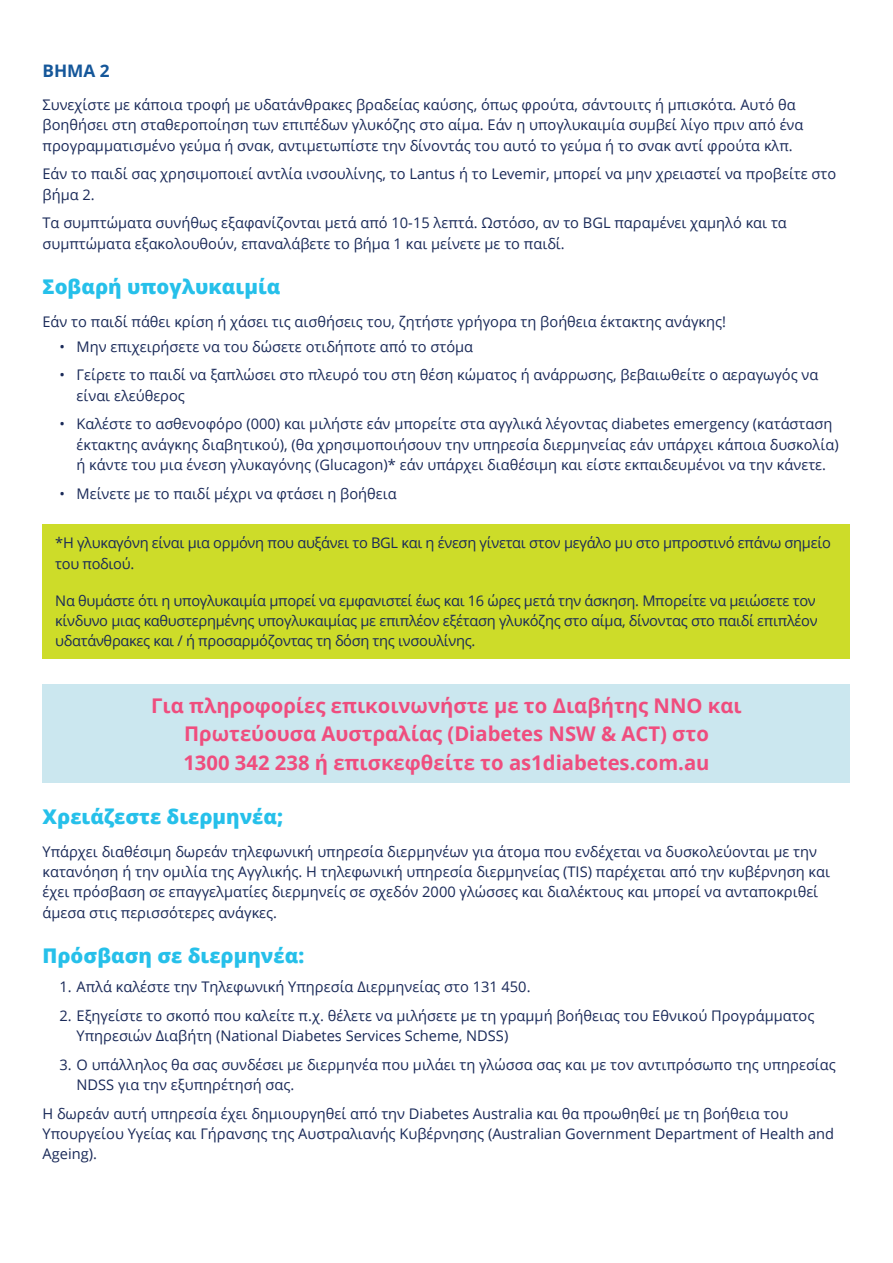
<style>
.page{position:relative;width:893px;height:1263px;background:#fff}
.page>*{position:absolute;margin:0;border:0;box-sizing:border-box;transform-origin:0 0}
.t1{font:700 20.25px/28.5px "Open Sans";color:#ef4d7e;text-align:center}
.t2{font:800 20.25px "Open Sans";color:#26c0ea}
.t3{font:700 17.25px "Open Sans";color:#15579a}
.t4{font:14.7px/20.2px "Open Sans";color:#192958}
.t5{font:14.7px/20.2px "Open Sans";letter-spacing:-.02em;color:#192958}
</style>
<div class="page">
<div style="left:43px;top:524px;width:807px;height:135px;background:#cddc29"></div>
<div style="left:43px;top:685px;width:807px;height:98px;background:#cbe7ef"></div>
<p class="t3" style="left:43px;top:59px;width:69px">ΒΉ ΜΑ 2</p>
<p class="t4" style="left:43px;top:94px;width:762px">Συνεχίστε με κάποια τροφή με υδατάνθρακες βραδείας καύσης, όπως φρούτα, σάντουιτς ή μπισκότα. Αυτό θα βοηθήσει στη σταθεροποίηση των επιπέδων γλυκόζης στο αίμα. Εάν η υπογλυκαιμία συμβεί λίγο πριν από ένα προγραμματισμένο γεύμα ή σνακ, αντιμετωπίστε την δίνοντάς του αυτό το γεύμα ή το σνακ αντί φρούτα κλπ.</p>
<p class="t4" style="left:43px;top:163px;width:795px">Εάν το παιδί σας χρησιμοποιεί αντλία ινσουλίνης, το Lantus ή το Levemir, μπορεί να μην χρειαστεί να προβείτε στο βήμα 2.</p>
<p class="t4" style="left:43px;top:212px;width:746px">Τα συμπτώματα συνήθως εξαφανίζονται μετά από 10-15 λεπτά. Ωστόσο, αν το BGL παραμένει χαμηλό και τα συμπτώματα εξακολουθούν, επαναλάβετε το βήμα 1 και μείνετε με το παιδί.</p>
<h1 class="t2" style="left:43px;top:271px;width:239px">Σοβαρή υπογλυκαιμία</h1>
<p class="t4" style="left:43px;top:311px;width:685px">Εάν το παιδί πάθει κρίση ή χάσει τις αισθήσεις του, ζητήστε γρήγορα τη βοήθεια έκτακτης ανάγκης!</p>
<p class="t4" style="left:60px;top:336px;width:415px">• Μην επιχειρήσετε να του δώσετε οτιδήποτε από το στόμα</p>
<p class="t4" style="left:77px;top:364px;width:743px;text-indent:-17px">• Γείρετε το παιδί να ξαπλώσει στο πλευρό του στη θέση κώματος ή ανάρρωσης, βεβαιωθείτε ο αεραγωγός να είναι ελεύθερος</p>
<p class="t4" style="left:77px;top:413px;width:764px;text-indent:-17px">• Καλέστε το ασθενοφόρο (000) και μιλήστε εάν μπορείτε στα αγγλικά λέγοντας diabetes emergency (κατάσταση έκτακτης ανάγκης διαβητικού), (θα χρησιμοποιήσουν την υπηρεσία διερμηνείας εάν υπάρχει κάποια δυσκολία) ή κάντε του μια ένεση γλυκαγόνης (Glucagon)* εάν υπάρχει διαθέσιμη και είστε εκπαιδευμένοι να την κάνετε.</p>
<p class="t4" style="left:60px;top:483px;width:339px">• Μείνετε με το παιδί μέχρι να φτάσει η βοήθεια</p>
<p class="t5" style="left:55px;top:533px;width:777px">*Η γλυκαγόνη είναι μια ορμόνη που αυξάνει το BGL και η ένεση γίνεται στον μεγάλο μυ στο μπροστινό επάνω σημείο του ποδιού.</p>
<p class="t5" style="left:55px;top:590px;width:764px">Να θυμάστε ότι η υπογλυκαιμία μπορεί να εμφανιστεί έως και 16 ώρες μετά την άσκηση. Μπορείτε να μειώσετε τον κίνδυνο μιας καθυστερημένης υπογλυκαιμίας με επιπλέον εξέταση γλυκόζης στο αίμα, δίνοντας στο παιδί επιπλέον υδατάνθρακες και / ή προσαρμόζοντας τη δόση της ινσουλίνης.</p>
<h1 class="t1" style="left:151px;top:691px;width:592px">Για πληροφορίες επικοινωνήστε με το Διαβήτης ΝΝΟ και<br>Πρωτεύουσα Αυστραλίας (Diabetes NSW &amp; ACT) στο<br>1300 342 238 ή επισκεφθείτε το as1diabetes.com.au</h1>
<h1 class="t2" style="left:43px;top:801px;width:242px">Χρειάζεστε διερμηνέα;</h1>
<p class="t4" style="left:43px;top:841px;width:789px">Υπάρχει διαθέσιμη δωρεάν τηλεφωνική υπηρεσία διερμηνέων για άτομα που ενδέχεται να δυσκολεύονται με την κατανόηση ή την ομιλία της Αγγλικής. Η τηλεφωνική υπηρεσία διερμηνείας (TIS) παρέχεται από την κυβέρνηση και έχει πρόσβαση σε επαγγελματίες διερμηνείς σε σχεδόν 2000 γλώσσες και διαλέκτους και μπορεί να ανταποκριθεί άμεσα στις περισσότερες ανάγκες.</p>
<h1 class="t2" style="left:43px;top:940px;width:263px">Πρόσβαση σε διερμηνέα:</h1>
<p class="t4" style="left:60px;top:976px;width:472px">1. Απλά καλέστε την Τηλεφωνική Υπηρεσία Διερμηνείας στο 131 450.</p>
<p class="t4" style="left:77px;top:1005px;width:739px;text-indent:-17px">2. Εξηγείστε το σκοπό που καλείτε π.χ. θέλετε να μιλήσετε με τη γραμμή βοήθειας του Εθνικού Προγράμματος<br>Υπηρεσιών Διαβήτη (National Diabetes Services Scheme, NDSS)</p>
<p class="t4" style="left:77px;top:1054px;width:761px;text-indent:-17px">3. Ο υπάλληλος θα σας συνδέσει με διερμηνέα που μιλάει τη γλώσσα σας και με τον αντιπρόσωπο της υπηρεσίας<br>NDSS για την εξυπηρέτησή σας.</p>
<p class="t4" style="left:43px;top:1103px;width:793px">Η δωρεάν αυτή υπηρεσία έχει δημιουργηθεί από την Diabetes Australia και θα προωθηθεί με τη βοήθεια του<br>Υπουργείου Υγείας και Γήρανσης της Αυστραλιανής Κυβέρνησης (Australian Government Department of Health and<br>Ageing).</p>
</div>
